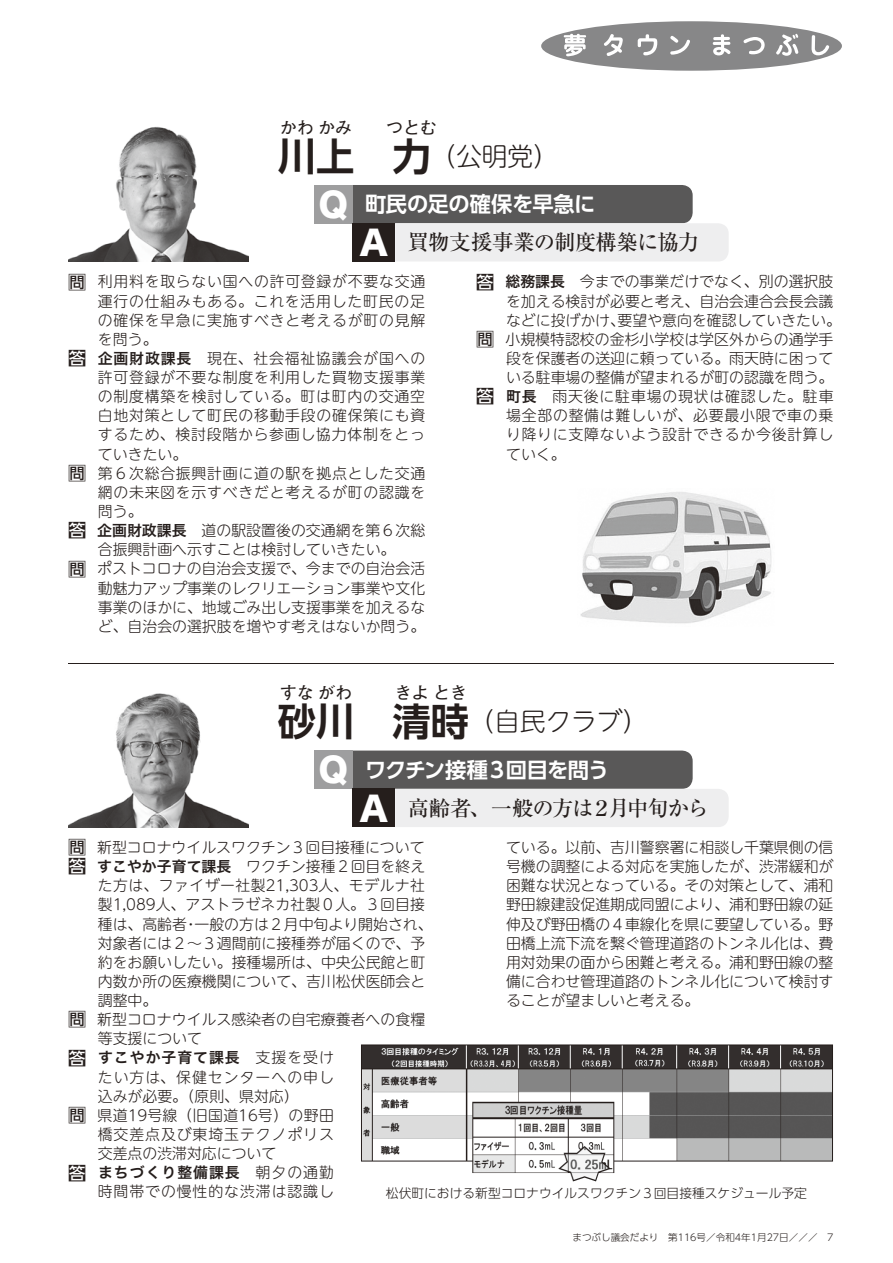
<style>
.page{position:relative;width:893px;height:1263px;background:#fff}
.page>*{position:absolute;margin:0;border:0;box-sizing:border-box;transform-origin:0 0}
.t1{font:700 38.25px "UD Shin Go Pro De";color:#251e1c}
.t2{font:300 25.5px "UD Shin M Go Pro";color:#251e1c}
.t3{font:500 21.3px "Ryumin Pro";letter-spacing:-.06em;color:#251e1c}
.t4{font:500 21.3px "Ryumin Pro";letter-spacing:-.035em;color:#251e1c}
.t5{font:700 21.3px "UD Shin Go Pro De";letter-spacing:-.06em;color:#fff}
.t6{font:700 21.3px "UD Shin Go Pro De";letter-spacing:-.025em;color:#fff}
.t7{font:700 16.95px "UD Shin Go Pro De";color:#251e1c}
.t8{font:300 14.85px/19.2px "UD Shin M Go Pro";color:#251e1c;text-align:justify}
.t9{font:300 14.85px "UD Shin M Go Pro";letter-spacing:.05em;color:#251e1c}
.t10{font:300 14.85px "UD Shin M Go Pro";letter-spacing:.055em;color:#251e1c}
.t11{font:14.85px "Hira Kaku Pro N W6";letter-spacing:.065em;color:#251e1c}
.t12{font:300 14.85px "UD Shin M Go Pro";letter-spacing:.06em;color:#251e1c}
.t13{font:300 14.85px "UD Shin M Go Pro";letter-spacing:.03em;color:#251e1c}
.t14{font:300 14.85px "UD Shin M Go Pro";letter-spacing:.065em;color:#251e1c}
.t15{font:300 12.75px "UD Shin Go Pro";color:#251e1c}
.t16{font:300 9.6px "UD Shin Go Pro";color:#251e1c}
.s1{font-family:"Hira Kaku Std N W8";font-weight:400;font-size:33px}
.s2{font-family:"Hira Kaku Std N W8";font-weight:400;font-size:33px;color:#fff}
.s3{font-family:"UD Shin Go Pro";font-weight:500;font-size:18px}
.s4{font-family:"Hira Kaku Pro N W6";font-weight:400}
.s5{font-family:"UD Shin M Go Pro";font-weight:300}
</style>
<div class="page">
<div style="left:541px;top:21px;width:301px;height:50px;background:#878788;border-radius:50%"></div>
<svg style="left:564px;top:34px;width:22px;height:22px"></svg>
<svg style="left:604px;top:34px;width:19px;height:22px"></svg>
<svg style="left:638px;top:34px;width:19px;height:21px"></svg>
<svg style="left:670px;top:36px;width:20px;height:19px"></svg>
<svg style="left:713px;top:34px;width:17px;height:21px"></svg>
<svg style="left:744px;top:37px;width:21px;height:17px"></svg>
<svg style="left:776px;top:34px;width:22px;height:22px"></svg>
<svg style="left:811px;top:35px;width:18px;height:20px"></svg>
<hr style="left:68px;top:663px;width:765px;height:1px;background:#251e1c">
<div style="left:314px;top:185px;width:38px;height:38px;background:#9e9e9f"></div>
<svg style="left:352px;top:185px;width:377px;height:76px;background:#a7a7a7"></svg>
<div style="left:353px;top:223px;width:42px;height:38px;background:#251e1c"></div>
<img style="left:68px;top:127px;width:181px;height:134px">
<div style="left:314px;top:750px;width:38px;height:39px;background:#9e9e9f"></div>
<svg style="left:352px;top:750px;width:377px;height:77px;background:#a8a7a8"></svg>
<div style="left:353px;top:789px;width:42px;height:38px;background:#251e1c"></div>
<img style="left:68px;top:693px;width:181px;height:134px">
<img style="left:580px;top:492px;width:192px;height:132px">
<img style="left:361px;top:1044px;width:472px;height:138px">
<p class="t7" style="left:280px;top:114px;width:74px">かわかみ</p>
<h1 class="t1" style="left:278px;top:125px;width:78px">川上</h1>
<p class="t7" style="left:386px;top:114px;width:53px">つとむ</p>
<h1 class="t1" style="left:393px;top:125px;width:40px">力</h1>
<h2 class="t2" style="left:431px;top:135px;width:129px">（公明党）</h2>
<h3 class="t6" style="left:319px;top:187px;width:278px"><span class="s1">Q</span> 町民の足の確保を早急に</h3>
<h3 class="t4" style="left:360px;top:226px;width:341px"><span class="s2">A</span> 買物支援事業の制度構築に協力</h3>
<p class="t9" style="left:68px;top:270px;width:359px"><span class="s3">問</span> 利用料を取らない国への許可登録が不要な交通</p>
<p class="t9" style="left:98px;top:289px;width:329px">運行の仕組みもある。これを活用した町民の足</p>
<p class="t9" style="left:98px;top:308px;width:329px">の確保を早急に実施すべきと考えるが町の見解</p>
<p class="t8" style="left:98px;top:329px;width:61px">を問う。</p>
<p class="t10" style="left:68px;top:346px;width:359px"><span class="s3">答</span> <span class="s4">企画財政課長</span>　現在、社会福祉協議会が国への</p>
<p class="t9" style="left:98px;top:365px;width:329px">許可登録が不要な制度を利用した買物支援事業</p>
<p class="t9" style="left:98px;top:385px;width:329px">の制度構築を検討している。町は町内の交通空</p>
<p class="t9" style="left:98px;top:404px;width:329px">白地対策として町民の移動手段の確保策にも資</p>
<p class="t9" style="left:98px;top:423px;width:329px">するため、検討段階から参画し協力体制をとっ</p>
<p class="t8" style="left:98px;top:444px;width:91px">ていきたい。</p>
<p class="t9" style="left:68px;top:461px;width:359px"><span class="s3">問</span> 第６次総合振興計画に道の駅を拠点とした交通</p>
<p class="t9" style="left:98px;top:480px;width:329px">網の未来図を示すべきだと考えるが町の認識を</p>
<p class="t8" style="left:98px;top:501px;width:46px">問う。</p>
<p class="t8" style="left:68px;top:520px;width:359px"><span class="s3">答</span> <span class="s4">企画財政課長</span>　道の駅設置後の交通網を第６次総</p>
<p class="t8" style="left:98px;top:539px;width:299px">合振興計画へ示すことは検討していきたい。</p>
<p class="t8" style="left:68px;top:558px;width:359px"><span class="s3">問</span> ポストコロナの自治会支援で、今までの自治会活</p>
<p class="t8" style="left:98px;top:577px;width:329px">動魅力アップ事業のレクリエーション事業や文化</p>
<p class="t8" style="left:98px;top:597px;width:329px">事業のほかに、地域ごみ出し支援事業を加えるな</p>
<p class="t8" style="left:98px;top:616px;width:329px">ど、自治会の選択肢を増やす考えはないか問う。</p>
<p class="t8" style="left:476px;top:271px;width:359px"><span class="s3">答</span> <span class="s4">総務課長</span>　今までの事業だけでなく、別の選択肢</p>
<p class="t8" style="left:506px;top:290px;width:329px">を加える検討が必要と考え、自治会連合会長会議</p>
<p class="t8" style="left:506px;top:310px;width:336px">などに投げかけ、要望や意向を確認していきたい。</p>
<p class="t8" style="left:476px;top:329px;width:359px"><span class="s3">問</span> 小規模特認校の金杉小学校は学区外からの通学手</p>
<p class="t8" style="left:506px;top:348px;width:329px">段を保護者の送迎に頼っている。雨天時に困って</p>
<p class="t8" style="left:506px;top:367px;width:329px">いる駐車場の整備が望まれるが町の認識を問う。</p>
<p class="t10" style="left:476px;top:385px;width:359px"><span class="s3">答</span> <span class="s4">町長</span>　雨天後に駐車場の現状は確認した。駐車</p>
<p class="t9" style="left:506px;top:404px;width:329px">場全部の整備は難しいが、必要最小限で車の乗</p>
<p class="t9" style="left:506px;top:423px;width:329px">り降りに支障ないよう設計できるか今後計算し</p>
<p class="t8" style="left:506px;top:444px;width:61px">ていく。</p>
<p class="t7" style="left:280px;top:679px;width:74px">すながわ</p>
<h1 class="t1" style="left:278px;top:690px;width:78px">砂川</h1>
<p class="t7" style="left:395px;top:679px;width:74px">きよとき</p>
<h1 class="t1" style="left:393px;top:690px;width:78px">清時</h1>
<h2 class="t2" style="left:469px;top:701px;width:180px">（自民クラブ）</h2>
<h3 class="t5" style="left:319px;top:752px;width:292px"><span class="s1">Q</span> ワクチン接種３回目を問う</h3>
<h3 class="t3" style="left:360px;top:791px;width:350px"><span class="s2">A</span> 高齢者、一般の方は２月中旬から</h3>
<p class="t8" style="left:68px;top:837px;width:358px"><span class="s3">問</span> 新型コロナウイルスワクチン３回目接種について</p>
<p class="t8" style="left:68px;top:856px;width:359px"><span class="s3">答</span> <span class="s4">すこやか子育て課長</span>　ワクチン接種２回目を終え</p>
<p class="t13" style="left:98px;top:873px;width:329px">た方は、ファイザー社製21,303人、モデルナ社</p>
<p class="t8" style="left:98px;top:894px;width:329px">製1,089人、アストラゼネカ社製０人。３回目接</p>
<p class="t8" style="left:98px;top:913px;width:336px">種は、高齢者・一般の方は２月中旬より開始され、</p>
<p class="t8" style="left:98px;top:933px;width:329px">対象者には２～３週間前に接種券が届くので、予</p>
<p class="t8" style="left:98px;top:952px;width:329px">約をお願いしたい。接種場所は、中央公民館と町</p>
<p class="t8" style="left:98px;top:971px;width:329px">内数か所の医療機関について、吉川松伏医師会と</p>
<p class="t8" style="left:98px;top:990px;width:61px">調整中。</p>
<p class="t8" style="left:68px;top:1009px;width:359px"><span class="s3">問</span> 新型コロナウイルス感染者の自宅療養者への食糧</p>
<p class="t8" style="left:98px;top:1028px;width:106px">等支援について</p>
<p class="t11" style="left:68px;top:1044px;width:267px"><span class="s3">答</span> すこやか子育て課長<span class="s5">　支援を受け</span></p>
<p class="t14" style="left:98px;top:1065px;width:238px">たい方は、保健センターへの申し</p>
<p class="t8" style="left:98px;top:1086px;width:202px">込みが必要。（原則、県対応）</p>
<p class="t8" style="left:68px;top:1105px;width:267px"><span class="s3">問</span> 県道19号線（旧国道16号）の野田</p>
<p class="t12" style="left:98px;top:1122px;width:238px">橋交差点及び東埼玉テクノポリス</p>
<p class="t8" style="left:98px;top:1143px;width:180px">交差点の渋滞対応について</p>
<p class="t11" style="left:68px;top:1159px;width:267px"><span class="s3">答</span> まちづくり整備課長<span class="s5">　朝夕の通勤</span></p>
<p class="t12" style="left:98px;top:1180px;width:238px">時間帯での慢性的な渋滞は認識し</p>
<p class="t8" style="left:506px;top:837px;width:329px">ている。以前、吉川警察署に相談し千葉県側の信号機の調整による対応を実施したが、渋滞緩和が困難な状況となっている。その対策として、浦和野田線建設促進期成同盟により、浦和野田線の延伸及び野田橋の４車線化を県に要望している。野田橋上流下流を繋ぐ管理道路のトンネル化は、費用対効果の面から困難と考える。浦和野田線の整備に合わせ管理道路のトンネル化について検討することが望ましいと考える。</p>
<p class="t15" style="left:386px;top:1182px;width:422px">松伏町における新型コロナウイルスワクチン３回目接種スケジュール予定</p>
<p class="t16" style="left:572px;top:1229px;width:262px">まつぶし議会だより　第116号／令和4年1月27日／／／　7</p>
</div>
